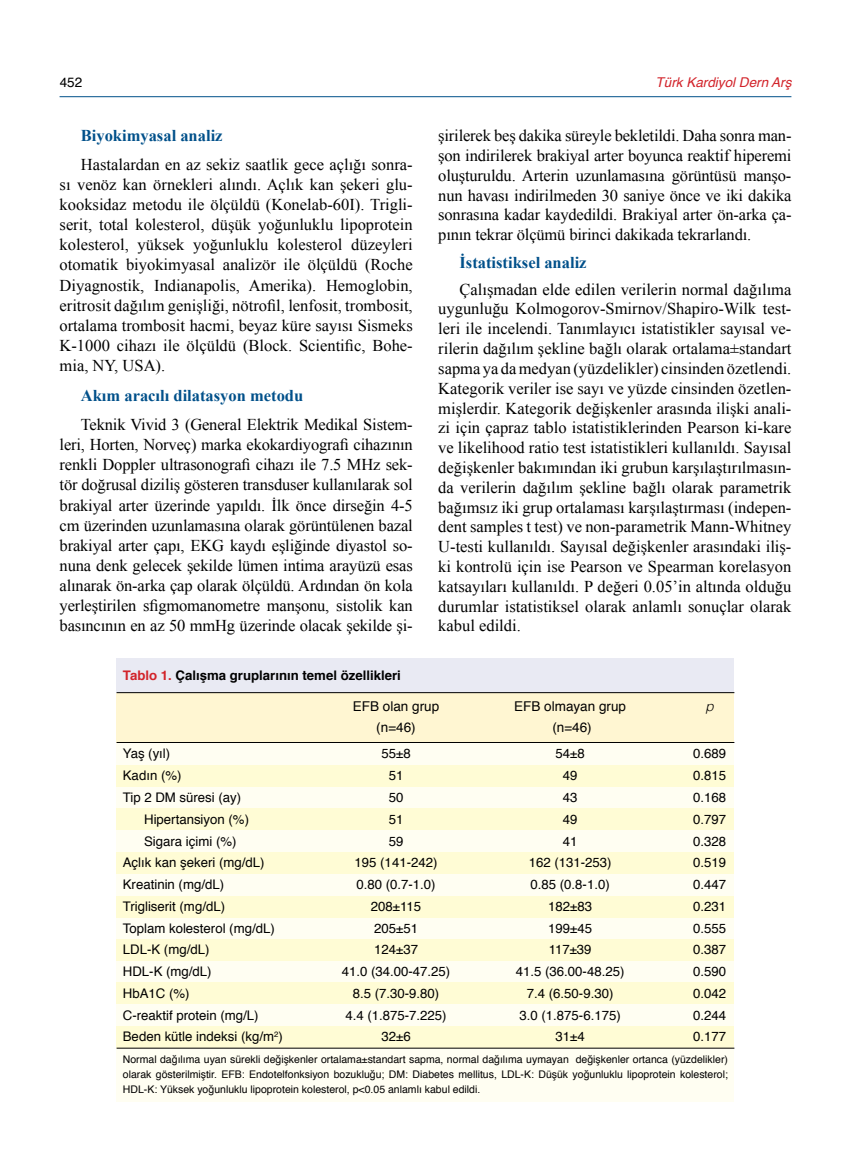
<style>
.page{position:relative;width:851px;height:1170px;background:#fff}
.page>*{position:absolute;margin:0;border:0;box-sizing:border-box;transform-origin:0 0}
.t1{font:16.5px/19.8px "Times New Roman";letter-spacing:-.005em;color:#000;text-align:justify}
.t2{font:700 16.5px "Times New Roman";color:#00508a}
.t3{font:13.5px "Helvetica";color:#000}
.t4{font:italic 13.5px "Helvetica";color:#d2232a}
.t5{font:italic 300 13.5px "Helvetica";color:#000}
.t6{font:13.2px "Helvetica";color:#000}
.t7{font:700 13.2px "Helvetica";color:#000}
.t8{font:10.5px/15px "Helvetica";color:#000;text-align:justify}
.s1{color:#d2232a}
</style>
<div class="page">
<hr style="left:60px;top:96px;width:731px;height:1px;background:#00508a">
<div style="left:117px;top:658px;width:617px;height:34px;background:#e9eaf3"></div>
<div style="left:117px;top:719px;width:617px;height:382px;background:#fffef2"></div>
<div style="left:117px;top:693px;width:617px;height:49px;background:#fff6d2"></div>
<div style="left:117px;top:765px;width:617px;height:21px;background:#fffcd5"></div>
<div style="left:117px;top:808px;width:617px;height:21px;background:#fffcd5"></div>
<div style="left:117px;top:852px;width:617px;height:21px;background:#fffcd5"></div>
<div style="left:117px;top:896px;width:617px;height:21px;background:#fffcd5"></div>
<div style="left:117px;top:939px;width:617px;height:21px;background:#fffcd5"></div>
<div style="left:117px;top:982px;width:617px;height:22px;background:#fffcd5"></div>
<div style="left:117px;top:1025px;width:617px;height:22px;background:#fffcd5"></div>
<hr style="left:117px;top:692px;width:617px;height:1px;background:#000">
<hr style="left:117px;top:742px;width:617px;height:1px;background:#000">
<hr style="left:117px;top:1047px;width:617px;height:1px;background:#000">
<p class="t3" style="left:60px;top:73px;width:24px">452</p>
<p class="t4" style="left:655px;top:71px;width:137px">Türk Kardiyol Dern Arş</p>
<p class="t2" style="left:81px;top:124px;width:143px">Biyokimyasal analiz</p>
<p class="t1" style="left:60px;top:154px;width:354px;text-indent:21px">Hastalardan en az sekiz saatlik gece açlığı sonra&shy;sı venöz kan örnekleri alındı. Açlık kan şekeri glu&shy;kooksidaz metodu ile ölçüldü (Konelab-60I). Trigli&shy;serit, total kolesterol, düşük yoğunluklu lipoprotein kolesterol, yüksek yoğunluklu kolesterol düzeyleri otomatik biyokimyasal analizör ile ölçüldü (Roche Diyagnostik, Indianapolis, Amerika). Hemoglobin, eritrosit dağılım genişliği, nötrofil, lenfosit, trombosit, ortalama trombosit hacmi, beyaz küre sayısı Sismeks K-1000 cihazı ile ölçüldü (Block. Scientific, Bohe&shy;mia, NY, USA).</p>
<p class="t2" style="left:81px;top:384px;width:224px">Akım aracılı dilatasyon metodu</p>
<p class="t1" style="left:60px;top:414px;width:354px;text-indent:21px">Teknik Vivid 3 (General Elektrik Medikal Sistem&shy;leri, Horten, Norveç) marka ekokardiyografi cihazının renkli Doppler ultrasonografi cihazı ile 7.5 MHz sek&shy;tör doğrusal diziliş gösteren transduser kullanılarak sol brakiyal arter üzerinde yapıldı. İlk önce dirseğin 4-5 cm üzerinden uzunlamasına olarak görüntülenen bazal brakiyal arter çapı, EKG kaydı eşliğinde diyastol so&shy;nuna denk gelecek şekilde lümen intima arayüzü esas alınarak ön-arka çap olarak ölçüldü. Ardından ön kola yerleştirilen sfigmomanometre manşonu, sistolik kan basıncının en az 50 mmHg üzerinde olacak şekilde şi-</p>
<p class="t1" style="left:438px;top:125px;width:355px">şirilerek beş dakika süreyle bekletildi. Daha sonra man&shy;şon indirilerek brakiyal arter boyunca reaktif hiperemi oluşturuldu. Arterin uzunlamasına görüntüsü manşo&shy;nun havası indirilmeden 30 saniye önce ve iki dakika sonrasına kadar kaydedildi. Brakiyal arter ön-arka ça&shy;pının tekrar ölçümü birinci dakikada tekrarlandı.</p>
<p class="t2" style="left:459px;top:251px;width:128px">İstatistiksel analiz</p>
<p class="t1" style="left:438px;top:279px;width:354px;text-indent:21px">Çalışmadan elde edilen verilerin normal dağılıma uygunluğu Kolmogorov-Smirnov/Shapiro-Wilk test&shy;leri ile incelendi. Tanımlayıcı istatistikler sayısal ve&shy;rilerin dağılım şekline bağlı olarak ortalama±standart sapma ya da medyan (yüzdelikler) cinsinden özetlendi.<br>Kategorik veriler ise sayı ve yüzde cinsinden özetlen&shy;mişlerdir. Kategorik değişkenler arasında ilişki anali&shy;zi için çapraz tablo istatistiklerinden Pearson ki-kare ve likelihood ratio test istatistikleri kullanıldı. Sayısal değişkenler bakımından iki grubun karşılaştırılmasın&shy;da verilerin dağılım şekline bağlı olarak parametrik bağımsız iki grup ortalaması karşılaştırması (indepen&shy;dent samples t test) ve non-parametrik Mann-Whitney U-testi kullanıldı. Sayısal değişkenler arasındaki iliş&shy;ki kontrolü için ise Pearson ve Spearman korelasyon katsayıları kullanıldı. P değeri 0.05’in altında olduğu durumlar istatistiksel olarak anlamlı sonuçlar olarak kabul edildi.</p>
<p class="t7" style="left:123px;top:666px;width:279px"><span class="s1">Tablo 1.</span> Çalışma gruplarının temel özellikleri</p>
<p class="t3" style="left:353px;top:696px;width:88px">EFB olan grup</p>
<p class="t3" style="left:514px;top:696px;width:113px">EFB olmayan grup</p>
<p class="t5" style="left:705px;top:697px;width:10px">p</p>
<p class="t3" style="left:376px;top:718px;width:41px">(n=46)</p>
<p class="t3" style="left:552px;top:718px;width:41px">(n=46)</p>
<p class="t6" style="left:123px;top:745px;width:49px">Yaş (yıl)</p>
<p class="t6" style="left:381px;top:745px;width:31px">55±8</p>
<p class="t6" style="left:555px;top:745px;width:31px">54±8</p>
<p class="t6" style="left:693px;top:745px;width:35px">0.689</p>
<p class="t6" style="left:123px;top:766px;width:60px">Kadın (%)</p>
<p class="t6" style="left:388px;top:766px;width:16px">51</p>
<p class="t6" style="left:562px;top:766px;width:16px">49</p>
<p class="t6" style="left:693px;top:766px;width:35px">0.815</p>
<p class="t6" style="left:123px;top:788px;width:120px">Tip 2 DM süresi (ay)</p>
<p class="t6" style="left:388px;top:788px;width:16px">50</p>
<p class="t6" style="left:562px;top:788px;width:16px">43</p>
<p class="t6" style="left:693px;top:788px;width:35px">0.168</p>
<p class="t6" style="left:144px;top:810px;width:106px">Hipertansiyon (%)</p>
<p class="t6" style="left:388px;top:810px;width:16px">51</p>
<p class="t6" style="left:562px;top:810px;width:16px">49</p>
<p class="t6" style="left:693px;top:810px;width:35px">0.797</p>
<p class="t6" style="left:144px;top:832px;width:94px">Sigara içimi (%)</p>
<p class="t6" style="left:388px;top:832px;width:16px">59</p>
<p class="t6" style="left:562px;top:832px;width:16px">41</p>
<p class="t6" style="left:693px;top:832px;width:35px">0.328</p>
<p class="t6" style="left:123px;top:853px;width:143px">Açlık kan şekeri (mg/dL)</p>
<p class="t6" style="left:354px;top:853px;width:84px">195 (141-242)</p>
<p class="t6" style="left:528px;top:853px;width:84px">162 (131-253)</p>
<p class="t6" style="left:693px;top:853px;width:35px">0.519</p>
<p class="t6" style="left:123px;top:875px;width:103px">Kreatinin (mg/dL)</p>
<p class="t6" style="left:356px;top:875px;width:81px">0.80 (0.7-1.0)</p>
<p class="t6" style="left:530px;top:875px;width:81px">0.85 (0.8-1.0)</p>
<p class="t6" style="left:693px;top:875px;width:35px">0.447</p>
<p class="t6" style="left:123px;top:897px;width:104px">Trigliserit (mg/dL)</p>
<p class="t6" style="left:371px;top:897px;width:52px">208±115</p>
<p class="t6" style="left:548px;top:897px;width:45px">182±83</p>
<p class="t6" style="left:693px;top:897px;width:35px">0.231</p>
<p class="t6" style="left:123px;top:919px;width:153px">Toplam kolesterol (mg/dL)</p>
<p class="t6" style="left:374px;top:919px;width:45px">205±51</p>
<p class="t6" style="left:548px;top:919px;width:45px">199±45</p>
<p class="t6" style="left:693px;top:919px;width:35px">0.555</p>
<p class="t6" style="left:123px;top:940px;width:88px">LDL-K (mg/dL)</p>
<p class="t6" style="left:374px;top:940px;width:45px">124±37</p>
<p class="t6" style="left:548px;top:940px;width:44px">117±39</p>
<p class="t6" style="left:693px;top:940px;width:35px">0.387</p>
<p class="t6" style="left:123px;top:962px;width:90px">HDL-K (mg/dL)</p>
<p class="t6" style="left:341px;top:962px;width:110px">41.0 (34.00-47.25)</p>
<p class="t6" style="left:515px;top:962px;width:110px">41.5 (36.00-48.25)</p>
<p class="t6" style="left:693px;top:962px;width:35px">0.590</p>
<p class="t6" style="left:123px;top:984px;width:68px">HbA1C (%)</p>
<p class="t6" style="left:352px;top:984px;width:88px">8.5 (7.30-9.80)</p>
<p class="t6" style="left:526px;top:984px;width:88px">7.4 (6.50-9.30)</p>
<p class="t6" style="left:693px;top:984px;width:35px">0.042</p>
<p class="t6" style="left:123px;top:1006px;width:137px">C-reaktif protein (mg/L)</p>
<p class="t6" style="left:345px;top:1006px;width:103px">4.4 (1.875-7.225)</p>
<p class="t6" style="left:519px;top:1006px;width:103px">3.0 (1.875-6.175)</p>
<p class="t6" style="left:693px;top:1006px;width:35px">0.244</p>
<p class="t6" style="left:123px;top:1027px;width:161px">Beden kütle indeksi (kg/m<sup>2</sup>)</p>
<p class="t6" style="left:381px;top:1027px;width:31px">32±6</p>
<p class="t6" style="left:555px;top:1027px;width:31px">31±4</p>
<p class="t6" style="left:693px;top:1027px;width:35px">0.177</p>
<p class="t8" style="left:123px;top:1052px;width:606px">Normal dağılıma uyan sürekli değişkenler ortalama±standart sapma, normal dağılıma uymayan değişkenler ortanca (yüzdelikler) olarak gösterilmiştir. EFB: Endotelfonksiyon bozukluğu; DM: Diabetes mellitus, LDL-K: Düşük yoğunluklu lipoprotein kolesterol; HDL-K: Yüksek yoğunluklu lipoprotein kolesterol, p&lt;0.05 anlamlı kabul edildi.</p>
</div>
